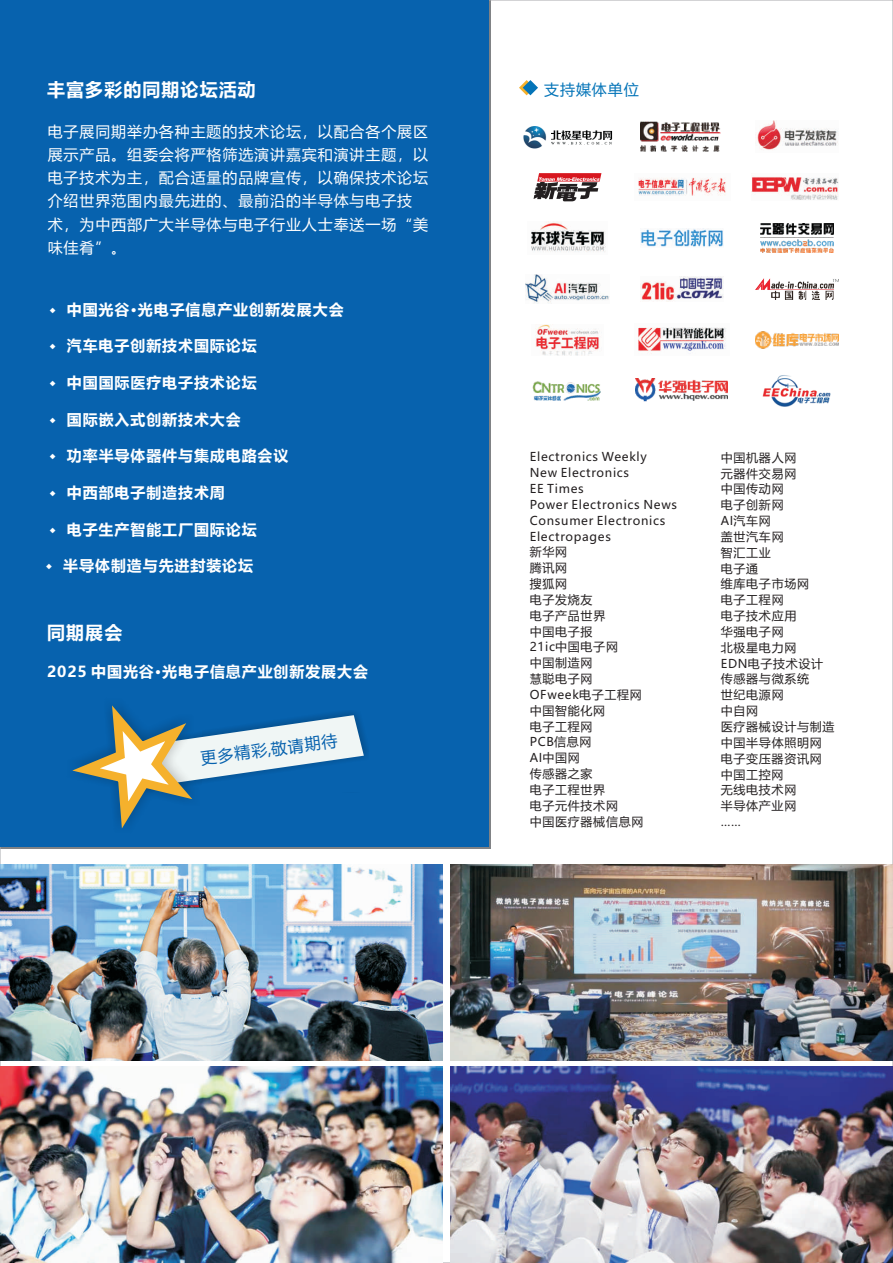
<style>
.page{position:relative;width:893px;height:1263px;background:#fff}
.page>*{position:absolute;margin:0;border:0;box-sizing:border-box;transform-origin:0 0}
.t1{font:700 18px "Microsoft Ya Hei";letter-spacing:.06em;color:#fff}
.t2{font:16.05px "Microsoft Ya Hei";color:#0762ae}
.t3{font:700 15px "Microsoft Ya Hei";letter-spacing:.06em;color:#fff}
.t4{font:15px/23.1px "Microsoft Ya Hei";letter-spacing:.06em;color:#fff}
.t5{font:15px "Microsoft Ya Hei";letter-spacing:.06em;color:#0474b8}
.t6{font:12px/15.9px "Microsoft Ya Hei";letter-spacing:.06em;color:#231f20}
.t7{font:12px "Microsoft Ya Hei";color:#fff}
.s1{font-weight:400;font-size:12px}
.s2{font-size:23.85px}
</style>
<div class="page">
<div style="left:0;top:0;width:488px;height:846px;background:#0762ae"></div>
<svg style="left:204px;top:715px;width:160px;height:66px"></svg>
<svg style="left:72px;top:705px;width:132px;height:123px"></svg>
<img style="left:640px;top:228px;width:84px;height:19px">
<img style="left:523px;top:126px;width:90px;height:23px">
<img style="left:755px;top:120px;width:83px;height:30px">
<svg style="left:534px;top:173px;width:67px;height:28px"></svg>
<img style="left:640px;top:121px;width:81px;height:31px">
<img style="left:638px;top:177px;width:88px;height:19px">
<img style="left:640px;top:276px;width:84px;height:25px">
<img style="left:535px;top:324px;width:65px;height:31px">
<img style="left:751px;top:177px;width:88px;height:23px">
<img style="left:526px;top:274px;width:83px;height:30px">
<img style="left:760px;top:224px;width:73px;height:28px">
<img style="left:755px;top:278px;width:83px;height:21px">
<img style="left:755px;top:331px;width:83px;height:18px">
<img style="left:638px;top:327px;width:88px;height:27px">
<img style="left:531px;top:222px;width:75px;height:30px">
<img style="left:763px;top:375px;width:67px;height:32px">
<img style="left:636px;top:378px;width:91px;height:24px">
<img style="left:532px;top:381px;width:69px;height:20px">
<img style="left:0;top:865px;width:442px;height:196px">
<img style="left:451px;top:865px;width:442px;height:196px">
<img style="left:0;top:1067px;width:442px;height:196px">
<img style="left:451px;top:1067px;width:442px;height:196px">
<h1 class="t1" style="left:47px;top:81px;width:210px">丰富多彩的同期论坛活动</h1>
<p class="t4" style="left:48px;top:121px;width:382px">电子展同期举办各种主题的技术论坛，以配合各个展区展示产品。组委会将严格筛选演讲嘉宾和演讲主题，以电子技术为主，配合适量的品牌宣传，以确保技术论坛介绍世界范围内最先进的、最前沿的半导体与电子技术，为中西部广大半导体与电子行业人士奉送一场“美味佳肴”。</p>
<p class="t7" style="left:49px;top:305px;width:9px">◆</p>
<p class="t3" style="left:67px;top:303px;width:278px">中国光谷·光电子信息产业创新发展大会</p>
<p class="t3" style="left:67px;top:339px;width:191px">汽车电子创新技术国际论坛</p>
<p class="t7" style="left:49px;top:342px;width:9px">◆</p>
<p class="t3" style="left:49px;top:376px;width:209px"><span class="s1">◆</span> 中国国际医疗电子技术论坛</p>
<p class="t3" style="left:49px;top:413px;width:193px"><span class="s1">◆</span> 国际嵌入式创新技术大会</p>
<p class="t3" style="left:49px;top:449px;width:241px"><span class="s1">◆</span> 功率半导体器件与集成电路会议</p>
<p class="t3" style="left:49px;top:486px;width:177px"><span class="s1">◆</span> 中西部电子制造技术周</p>
<p class="t3" style="left:49px;top:523px;width:209px"><span class="s1">◆</span> 电子生产智能工厂国际论坛</p>
<p class="t3" style="left:45px;top:559px;width:209px"><span class="s1">◆</span> 半导体制造与先进封装论坛</p>
<h1 class="t1" style="left:47px;top:624px;width:77px">同期展会</h1>
<p class="t3" style="left:47px;top:665px;width:322px">2025 中国光谷·光电子信息产业创新发展大会</p>
<h2 class="t2" style="left:200px;top:750px;width:139px;rotate:-7deg">更多精彩,敬请期待</h2>
<p class="t5" style="left:519px;top:82px;width:121px"><span class="s2">◆</span> 支持媒体单位</p>
<p class="t6" style="left:530px;top:450px;width:149px">Electronics Weekly<br>New Electronics<br>EE Times<br>Power Electronics News<br>Consumer Electronics<br>Electropages<br>新华网<br>腾讯网<br>搜狐网<br>电子发烧友<br>电子产品世界<br>中国电子报<br>21ic中国电子网<br>中国制造网<br>慧聪电子网<br>OFweek电子工程网<br>中国智能化网<br>电子工程网<br>PCB信息网<br>AI中国网<br>传感器之家<br>电子工程世界<br>电子元件技术网<br>中国医疗器械信息网</p>
<p class="t6" style="left:721px;top:450px;width:115px">中国机器人网<br>元器件交易网<br>中国传动网<br>电子创新网<br>AI汽车网<br>盖世汽车网<br>智汇工业<br>电子通<br>维库电子市场网<br>电子工程网<br>电子技术应用<br>华强电子网<br>北极星电力网<br>EDN电子技术设计传感器与微系统<br>世纪电源网<br>中自网<br>医疗器械设计与制造中国半导体照明网电子变压器资讯网中国工控网<br>无线电技术网<br>半导体产业网<br>……</p>
</div>
